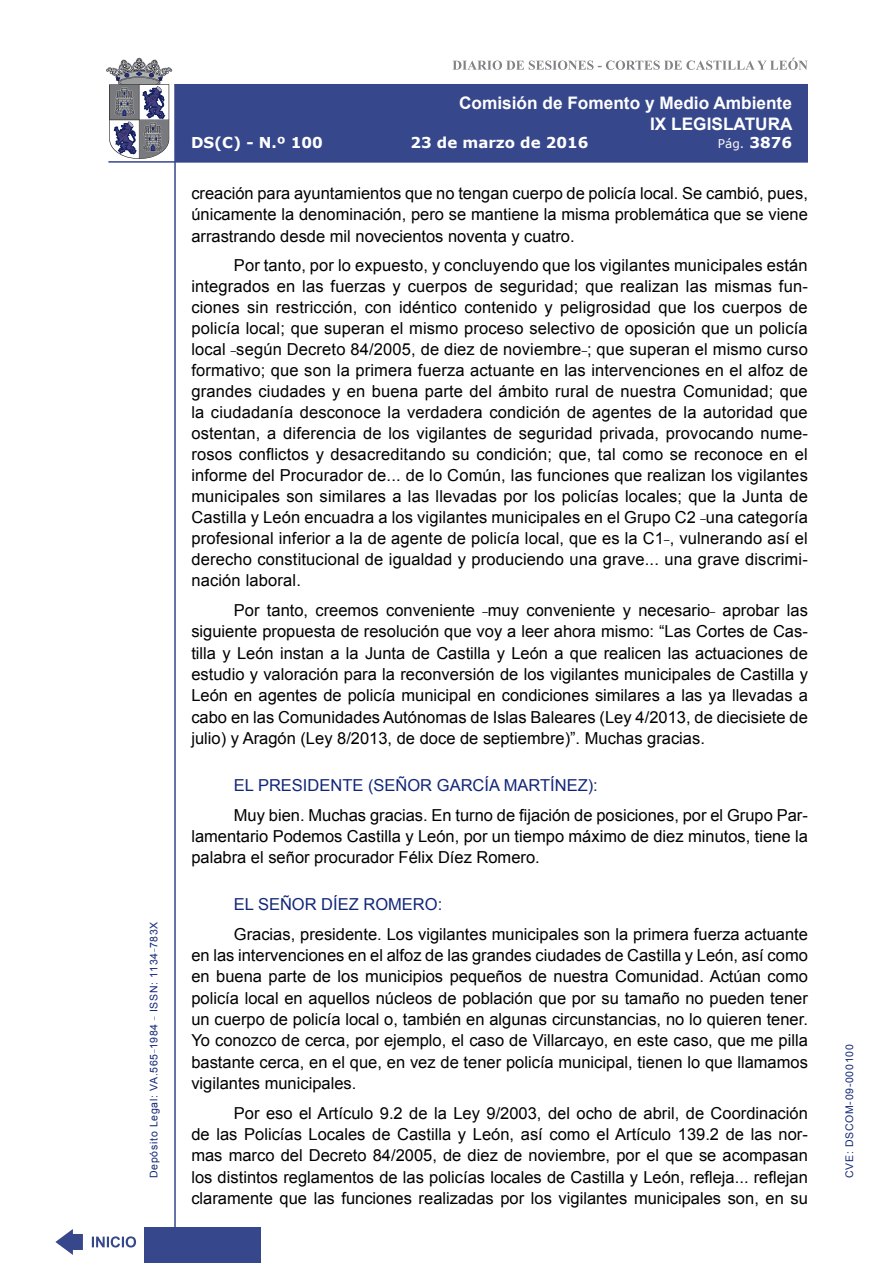
<style>
.page{position:relative;width:893px;height:1263px;background:#fff}
.page>*{position:absolute;margin:0;border:0;box-sizing:border-box;transform-origin:0 0}
.t1{font:700 17.25px "Arial";color:#fff}
.t2{font:16.5px/21.3px "Arial";color:#000;text-align:justify}
.Orador{font:16.5px "Arial";color:#122678}
.t3{font:700 15px "Verdana";color:#fff}
.t4{font:12px "Verdana";color:#fff}
.t5{font:10.5px "Arial";letter-spacing:.065em;color:#122678}
.s1{font-weight:700;font-size:15px}
</style>
<div class="page">
<svg style="left:452px;top:58px;width:356px;height:12px"></svg>
<hr style="left:174px;top:84px;width:2px;height:1179px;background:#36478c">
<div style="left:144px;top:1227px;width:117px;height:36px;background:#36478c"></div>
<div style="left:175px;top:84px;width:633px;height:78px;background:#36478c"></div>
<hr style="left:108px;top:161px;width:700px;height:2px;background:#36478c">
<svg style="left:92px;top:1236px;width:44px;height:11px"></svg>
<svg style="left:55px;top:1229px;width:28px;height:26px"></svg>
<svg style="left:106px;top:58px;width:66px;height:101px"></svg>
<p class="t5" style="left:147px;top:1178px;width:258px;rotate:-90deg">Depósito Legal: VA.565<sup>_</sup>1984 <sup>_</sup> ISSN: 1134<sup>_</sup>783X</p>
<p class="t1" style="left:459px;top:92px;width:334px">Comisión de Fomento y Medio Ambiente</p>
<p class="t1" style="left:650px;top:113px;width:144px">IX LEGISLATURA</p>
<p class="t3" style="left:191px;top:132px;width:133px">DS(C) - N.º 100</p>
<p class="t3" style="left:410px;top:132px;width:180px">23 de marzo de 2016</p>
<p class="t4" style="left:718px;top:135px;width:76px">Pág. <span class="s1">3876</span></p>
<p class="t2" style="left:191px;top:183px;width:618px">creación para ayuntamientos que no tengan cuerpo de policía local. Se cambió, pues, únicamente la denominación, pero se mantiene la misma problemática que se viene arrastrando desde mil novecientos noventa y cuatro.</p>
<p class="t2" style="left:191px;top:255px;width:618px;text-indent:43px">Por tanto, por lo expuesto, y concluyendo que los vigilantes municipales están integrados en las fuerzas y cuerpos de seguridad; que realizan las mismas fun&shy;ciones sin restricción, con idéntico contenido y peligrosidad que los cuerpos de policía local; que superan el mismo proceso selectivo de oposición que un policía local <sup>_</sup>según Decreto 84/2005, de diez de noviembre<sup>_</sup>; que superan el mismo curso formativo; que son la primera fuerza actuante en las intervenciones en el alfoz de grandes ciudades y en buena parte del ámbito rural de nuestra Comunidad; que la ciudadanía desconoce la verdadera condición de agentes de la autoridad que ostentan, a diferencia de los vigilantes de seguridad privada, provocando nume&shy;rosos conflictos y desacreditando su condición; que, tal como se reconoce en el informe del Procurador de... de lo Común, las funciones que realizan los vigilantes municipales son similares a las llevadas por los policías locales; que la Junta de Castilla y León encuadra a los vigilantes municipales en el Grupo C2 <sup>_</sup>una categoría profesional inferior a la de agente de policía local, que es la C1<sup>_</sup>, vulnerando así el derecho constitucional de igualdad y produciendo una grave... una grave discrimi&shy;nación laboral.</p>
<p class="t2" style="left:191px;top:600px;width:618px;text-indent:43px">Por tanto, creemos conveniente <sup>_</sup>muy conveniente y necesario<sup>_</sup> aprobar las siguiente propuesta de resolución que voy a leer ahora mismo: “Las Cortes de Cas&shy;tilla y León instan a la Junta de Castilla y León a que realicen las actuaciones de estudio y valoración para la reconversión de los vigilantes municipales de Castilla y León en agentes de policía municipal en condiciones similares a las ya llevadas a cabo en las Comunidades Autónomas de Islas Baleares (Ley 4/2013, de diecisiete de julio) y Aragón (Ley 8/2013, de doce de septiembre)”. Muchas gracias.</p>
<p class="Orador" style="left:234px;top:774px;width:365px">EL PRESIDENTE (SEÑOR GARCÍA MARTÍNEZ):</p>
<p class="t2" style="left:191px;top:804px;width:618px;text-indent:43px">Muy bien. Muchas gracias. En turno de fijación de posiciones, por el Grupo Par&shy;lamentario Podemos Castilla y León, por un tiempo máximo de diez minutos, tiene la palabra el señor procurador Félix Díez Romero.</p>
<p class="Orador" style="left:234px;top:893px;width:210px">EL SEÑOR DÍEZ ROMERO:</p>
<p class="t2" style="left:191px;top:923px;width:618px;text-indent:43px">Gracias, presidente. Los vigilantes municipales son la primera fuerza actuante en las intervenciones en el alfoz de las grandes ciudades de Castilla y León, así como en buena parte de los municipios pequeños de nuestra Comunidad. Actúan como policía local en aquellos núcleos de población que por su tamaño no pueden tener un cuerpo de policía local o, también en algunas circunstancias, no lo quieren tener.<br>Yo conozco de cerca, por ejemplo, el caso de Villarcayo, en este caso, que me pilla bastante cerca, en el que, en vez de tener policía municipal, tienen lo que llamamos vigilantes municipales.</p>
<p class="t2" style="left:191px;top:1102px;width:618px;text-indent:43px">Por eso el Artículo 9.2 de la Ley 9/2003, del ocho de abril, de Coordinación de las Policías Locales de Castilla y León, así como el Artículo 139.2 de las nor&shy;mas marco del Decreto 84/2005, de diez de noviembre, por el que se acompasan los distintos reglamentos de las policías locales de Castilla y León, refleja... reflejan claramente que las funciones realizadas por los vigilantes municipales son, en su</p>
<p class="t5" style="left:843px;top:1178px;width:135px;rotate:-90deg">CVE: DSCOM-09-000100</p>
</div>
